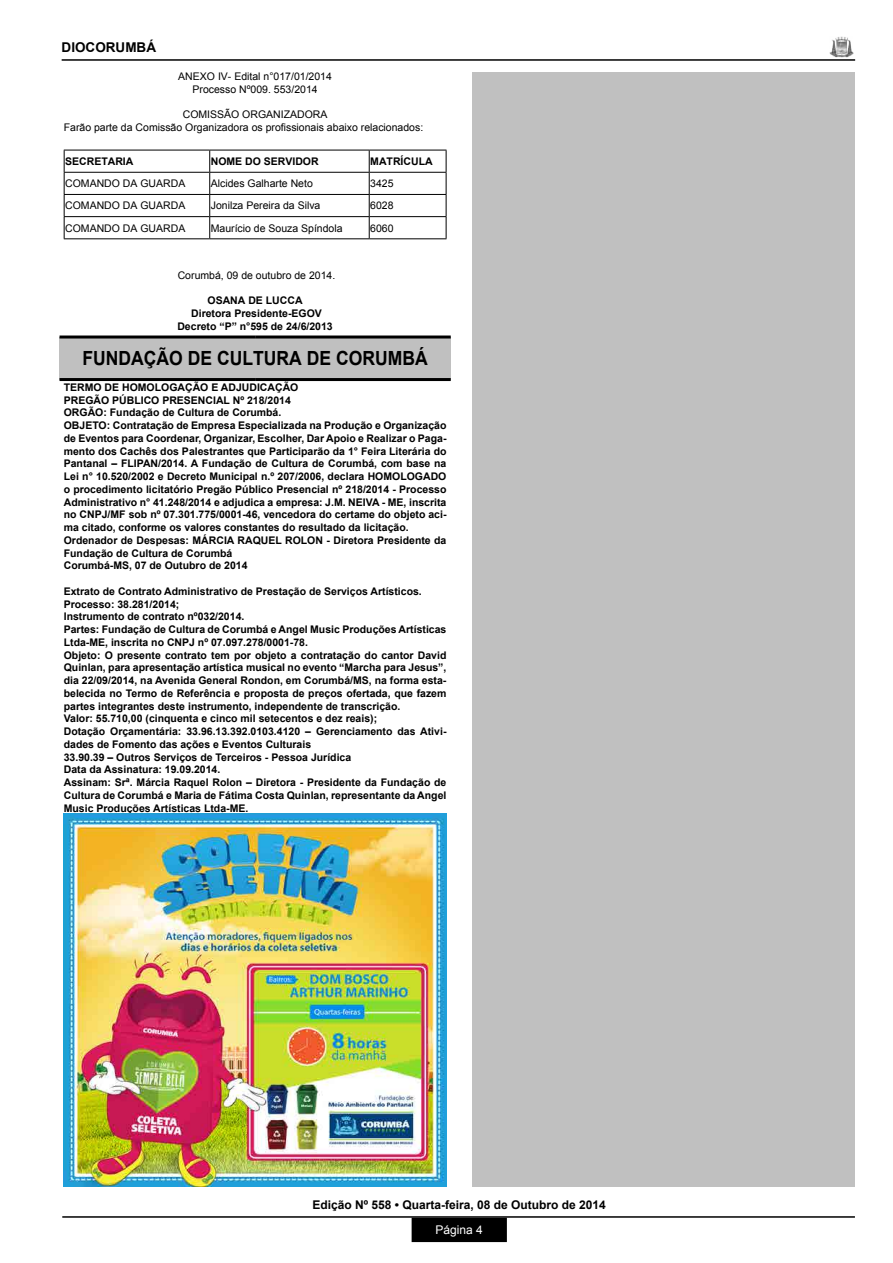
<style>
.page{position:relative;width:893px;height:1263px;background:#fff}
.page>*{position:absolute;margin:0;border:0;box-sizing:border-box;transform-origin:0 0}
.t1{font:700 19.5px "Arial";color:#000;scale:.9 1}
.t2{font:700 13.5px "Arial";color:#000}
.t3{font:700 12px "Arial";color:#000}
.t4{font:12px "Arial";color:#fff}
.t5{font:700 10.5px/12.8px "Arial";color:#000}
.t6{font:10.5px/12.8px "Arial";color:#000;text-align:center}
</style>
<div class="page">
<div style="left:412px;top:1218px;width:94px;height:23px;background:#000"></div>
<div style="left:412px;top:1218px;width:95px;height:24px;border:2px solid #000"></div>
<hr style="left:62px;top:1216px;width:793px;height:2px;background:#000">
<img style="left:830px;top:36px;width:23px;height:21px">
<hr style="left:62px;top:59px;width:793px;height:2px;background:#000">
<svg style="left:64px;top:151px;width:1px;height:87px"></svg>
<hr style="left:64px;top:150px;width:146px;height:1px;background:#000">
<hr style="left:210px;top:150px;width:159px;height:1px;background:#000">
<hr style="left:369px;top:150px;width:77px;height:1px;background:#000">
<hr style="left:64px;top:172px;width:146px;height:1px;background:#000">
<hr style="left:210px;top:172px;width:159px;height:1px;background:#000">
<hr style="left:369px;top:172px;width:77px;height:1px;background:#000">
<hr style="left:64px;top:194px;width:146px;height:1px;background:#000">
<hr style="left:210px;top:194px;width:159px;height:1px;background:#000">
<hr style="left:369px;top:194px;width:77px;height:1px;background:#000">
<hr style="left:64px;top:216px;width:146px;height:1px;background:#000">
<hr style="left:210px;top:216px;width:159px;height:1px;background:#000">
<hr style="left:369px;top:216px;width:77px;height:1px;background:#000">
<hr style="left:64px;top:238px;width:146px;height:1px;background:#000">
<hr style="left:210px;top:238px;width:159px;height:1px;background:#000">
<hr style="left:369px;top:238px;width:77px;height:1px;background:#000">
<svg style="left:209px;top:150px;width:1px;height:88px"></svg>
<svg style="left:369px;top:150px;width:1px;height:88px"></svg>
<svg style="left:446px;top:150px;width:1px;height:88px"></svg>
<div style="left:60px;top:337px;width:391px;height:42px;background:#c0c0c0"></div>
<hr style="left:255px;top:378px;width:196px;height:3px;background:#000">
<hr style="left:60px;top:335px;width:195px;height:3px;background:#000">
<hr style="left:255px;top:335px;width:196px;height:3px;background:#000">
<hr style="left:60px;top:378px;width:195px;height:3px;background:#000">
<img style="left:64px;top:813px;width:382px;height:373px">
<div style="left:472px;top:72px;width:383px;height:1114px;background:#c0c0c0"></div>
<p class="t2" style="left:62px;top:38px;width:96px">DIOCORUMBÁ</p>
<p class="t6" style="left:178px;top:70px;width:155px">ANEXO IV- Edital n°017/01/2014<br>Processo Nº009. 553/2014</p>
<p class="t6" style="left:64px;top:108px;width:361px;text-align:left;text-indent:119px">COMISSÃO ORGANIZADORA<br>Farão parte da Comissão Organizadora os profissionais abaixo relacionados:</p>
<p class="t5" style="left:65px;top:155px;width:70px">SECRETARIA</p>
<p class="t5" style="left:211px;top:155px;width:109px">NOME DO SERVIDOR</p>
<p class="t5" style="left:370px;top:155px;width:64px">MATRÍCULA</p>
<p class="t6" style="left:65px;top:177px;width:122px">COMANDO DA GUARDA</p>
<p class="t6" style="left:211px;top:177px;width:104px">Alcides Galharte Neto</p>
<p class="t6" style="left:370px;top:177px;width:25px">3425</p>
<p class="t6" style="left:65px;top:199px;width:122px">COMANDO DA GUARDA</p>
<p class="t6" style="left:211px;top:199px;width:111px">Jonilza Pereira da Silva</p>
<p class="t6" style="left:370px;top:199px;width:25px">6028</p>
<p class="t6" style="left:65px;top:222px;width:122px">COMANDO DA GUARDA</p>
<p class="t6" style="left:211px;top:222px;width:133px">Maurício de Souza Spíndola</p>
<p class="t6" style="left:370px;top:222px;width:25px">6060</p>
<p class="t6" style="left:178px;top:269px;width:159px">Corumbá, 09 de outubro de 2014.</p>
<p class="t5" style="left:177px;top:294px;width:157px;text-align:center">OSANA DE LUCCA<br>Diretora Presidente-EGOV<br>Decreto “P” n°595 de 24/6/2013</p>
<h1 class="t1" style="left:83px;top:345px;width:385px">FUNDAÇÃO DE CULTURA DE CORUMBÁ</h1>
<p class="t5" style="left:64px;top:381px;width:384px">TERMO DE HOMOLOGAÇÃO E ADJUDICAÇÃO<br>PREGÃO PÚBLICO PRESENCIAL Nº 218/2014<br>ORGÃO: Fundação de Cultura de Corumbá.<br>OBJETO: Contratação de Empresa Especializada na Produção e Organização de Eventos para Coordenar, Organizar, Escolher, Dar Apoio e Realizar o Paga&shy;mento dos Cachês dos Palestrantes que Participarão da 1° Feira Literária do Pantanal – FLIPAN/2014. A Fundação de Cultura de Corumbá, com base na Lei n° 10.520/2002 e Decreto Municipal n.º 207/2006, declara HOMOLOGADO o procedimento licitatório Pregão Público Presencial nº 218/2014 - Processo Administrativo n° 41.248/2014 e adjudica a empresa: J.M. NEIVA - ME, inscrita no CNPJ/MF sob nº 07.301.775/0001-46, vencedora do certame do objeto aci&shy;ma citado, conforme os valores constantes do resultado da licitação.<br>Ordenador de Despesas: MÁRCIA RAQUEL ROLON - Diretora Presidente da Fundação de Cultura de Corumbá<br>Corumbá-MS, 07 de Outubro de 2014</p>
<p class="t5" style="left:64px;top:585px;width:384px">Extrato de Contrato Administrativo de Prestação de Serviços Artísticos.<br>Processo: 38.281/2014;<br>Instrumento de contrato nº032/2014.<br>Partes: Fundação de Cultura de Corumbá e Angel Music Produções Artísticas Ltda-ME, inscrita no CNPJ nº 07.097.278/0001-78.<br>Objeto: O presente contrato tem por objeto a contratação do cantor David Quinlan, para apresentação artística musical no evento “Marcha para Jesus”, dia 22/09/2014, na Avenida General Rondon, em Corumbá/MS, na forma esta&shy;belecida no Termo de Referência e proposta de preços ofertada, que fazem partes integrantes deste instrumento, independente de transcrição.<br>Valor: 55.710,00 (cinquenta e cinco mil setecentos e dez reais);<br>Dotação Orçamentária: 33.96.13.392.0103.4120 – Gerenciamento das Ativi&shy;dades de Fomento das ações e Eventos Culturais<br>33.90.39 – Outros Serviços de Terceiros - Pessoa Jurídica<br>Data da Assinatura: 19.09.2014.<br>Assinam: Srª. Márcia Raquel Rolon – Diretora - Presidente da Fundação de Cultura de Corumbá e Maria de Fátima Costa Quinlan, representante da Angel Music Produções Artísticas Ltda-ME.</p>
<p class="t3" style="left:313px;top:1196px;width:295px">Edição Nº 558 • Quarta-feira, 08 de Outubro de 2014</p>
<p class="t4" style="left:436px;top:1222px;width:49px">Página 4</p>
</div>
